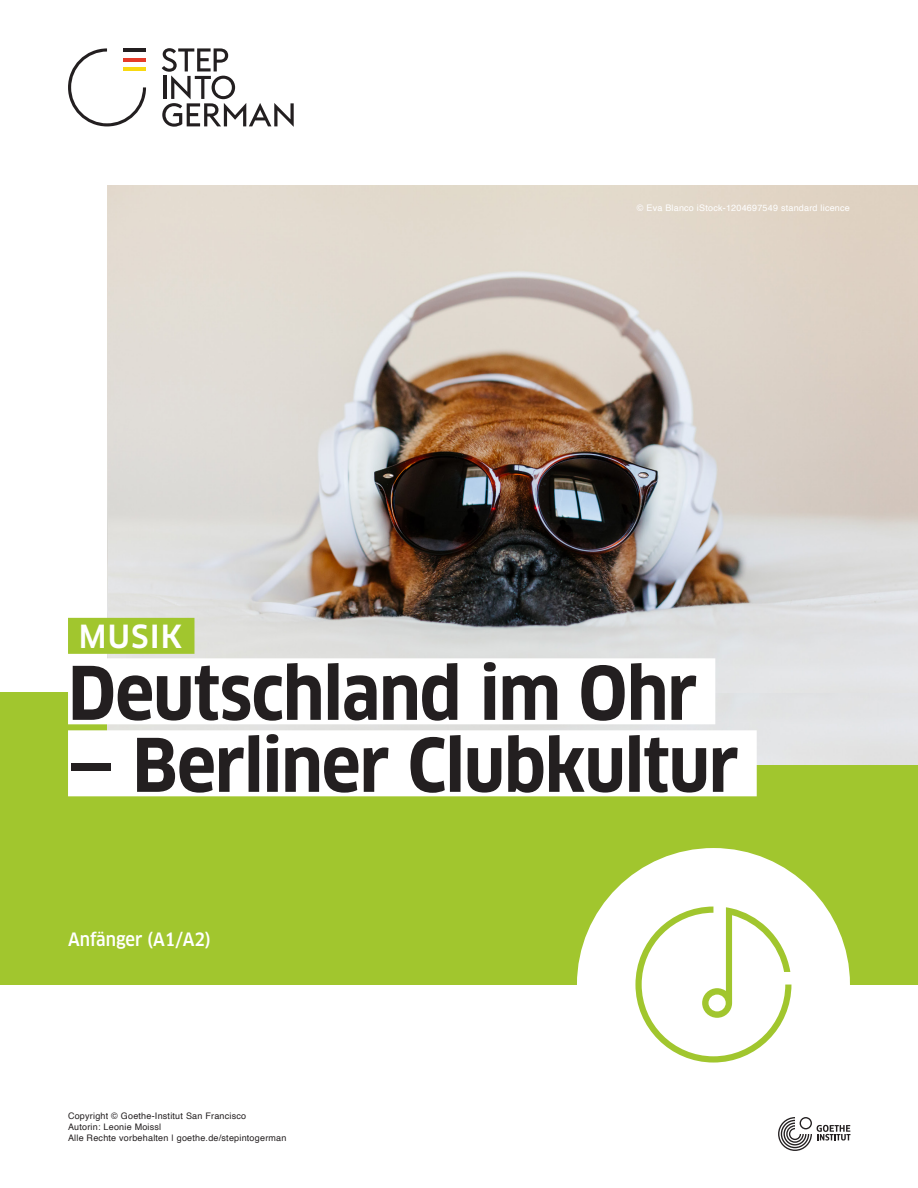
<style>
.page{position:relative;width:918px;height:1188px;background:#fff}
.page>*{position:absolute;margin:0;border:0;box-sizing:border-box;transform-origin:0 0}
.Cover_Title{font:700 condensed 72px "Clan OT";letter-spacing:-.015em;color:#231f20}
.Cover_Category{font:500 condensed 36px "Clan OT";letter-spacing:.03em;color:#fff}
.Cover_Level{font:500 condensed 18px "Clan OT";color:#fff}
.Credits{font:9px "Helvetica";letter-spacing:.025em;color:#231f20}
.Credits-2{font:9px "Helvetica";letter-spacing:.025em;color:#fff}
</style>
<div class="page">
<div style="left:0;top:692px;width:918px;height:293px;background:#a1c62e"></div>
<div style="left:107px;top:185px;width:811px;height:579px;background:#e2e3e4"></div>
<img style="left:108px;top:185px;width:810px;height:507px">
<svg style="left:162px;top:48px;width:132px;height:79px"></svg>
<svg style="left:68px;top:48px;width:78px;height:78px"></svg>
<hr style="left:124px;top:48px;width:22px;height:4px;background:#231f20">
<hr style="left:124px;top:58px;width:22px;height:3px;background:#e53b29">
<hr style="left:124px;top:68px;width:22px;height:3px;background:#f8d911">
<div style="left:68px;top:618px;width:126px;height:36px;background:#a1c62e"></div>
<div style="left:68px;top:658px;width:647px;height:66px;background:#fff"></div>
<div style="left:68px;top:730px;width:689px;height:66px;background:#fff"></div>
<svg style="left:778px;top:1117px;width:72px;height:34px"></svg>
<div style="left:577px;top:848px;width:273px;height:273px;background:#fff;border-radius:50%"></div>
<svg style="left:635px;top:907px;width:156px;height:156px"></svg>
<p class="Credits-2" style="left:637px;top:201px;width:215px">© Eva Blanco iStock-1204697549 standard licence</p>
<p class="Cover_Category" style="left:79px;top:614px;width:105px">musik</p>
<p class="Cover_Title" style="left:68px;top:652px;width:631px">Deutschland im Ohr</p>
<p class="Cover_Title" style="left:68px;top:724px;width:673px">— Berliner Clubkultur</p>
<p class="Cover_Level" style="left:68px;top:928px;width:144px">Anfänger (A1/A2)</p>
<p class="Credits" style="left:68px;top:1109px;width:180px">Copyright © Goethe-Institut San Francisco</p>
<p class="Credits" style="left:68px;top:1120px;width:95px">Autorin: Leonie Moissl</p>
<p class="Credits" style="left:68px;top:1130px;width:220px">Alle Rechte vorbehalten | goethe.de/stepintogerman</p>
</div>
